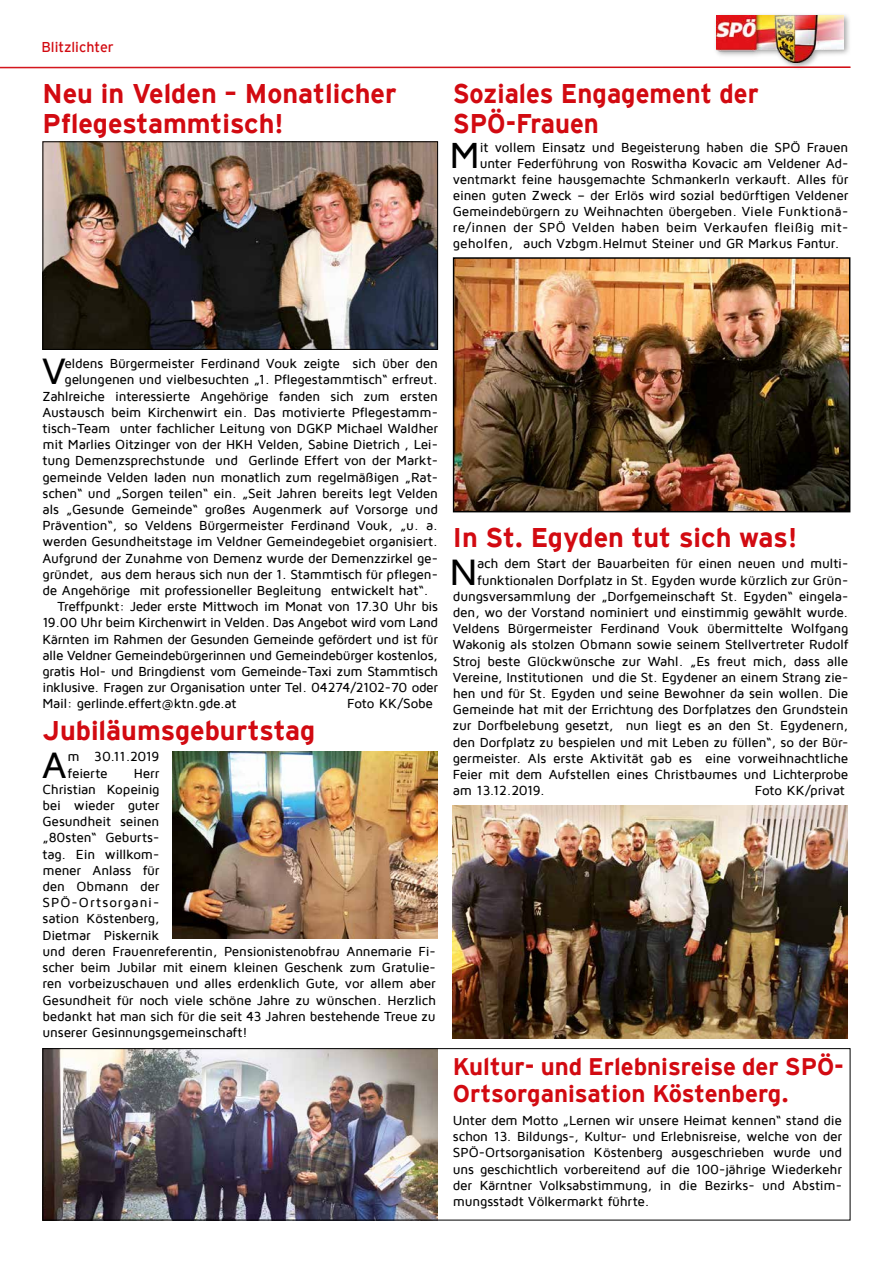
<style>
.page{position:relative;width:893px;height:1263px;background:#fff}
.page>*{position:absolute;margin:0;border:0;box-sizing:border-box;transform-origin:0 0}
.t1{font:500 37.8px "Maven Pro";color:#000}
.t2{font:500 37.35px "Maven Pro";color:#000}
.t3{font:700 27px/30px "Interstate Mazda";color:#d20a11}
.t4{font:700 27px/30px "Interstate Mazda";color:#d20a11;scale:.95 1}
.t5{font:700 24px/27px "Interstate Mazda";color:#d20a11}
.t6{font:14.25px "Interstate Mazda";color:#d20a11}
.t7{font:500 13.5px/16.2px "Maven Pro";letter-spacing:-.015em;color:#000}
.t8{font:500 13.5px "Maven Pro";letter-spacing:.005em;color:#000}
</style>
<div class="page">
<div style="left:713px;top:13px;width:139px;height:58px;background:#000;opacity:.35"></div>
<img style="left:716px;top:16px;width:128px;height:47px">
<hr style="left:0;top:67px;width:850px;height:1px;background:#d20a11">
<img style="left:456px;top:260px;width:391px;height:249px">
<div style="left:453px;top:257px;width:397px;height:255px;border:2px solid #000"></div>
<img style="left:45px;top:143px;width:391px;height:205px">
<div style="left:43px;top:141px;width:395px;height:209px;border:1px solid #000"></div>
<img style="left:453px;top:806px;width:395px;height:233px">
<img style="left:172px;top:752px;width:266px;height:187px">
<img style="left:45px;top:1050px;width:393px;height:168px">
<div style="left:43px;top:1048px;width:807px;height:172px;border:1px solid #000"></div>
<p class="t6" style="left:41px;top:37px;width:74px">Blitzlichter</p>
<h3 class="t3" style="left:43px;top:77px;width:356px">Neu in Velden – Monatlicher<br>Pflegestammtisch!</h3>
<h3 class="t4" style="left:453px;top:77px;width:323px">Soziales Engagement der<br>SPÖ-Frauen</h3>
<h2 class="t2" style="left:450px;top:136px;width:32px">M</h2>
<p class="t7" style="left:480px;top:140px;width:370px">it vollem Einsatz und Begeisterung haben die SPÖ Frauen</p>
<p class="t7" style="left:480px;top:156px;width:370px">unter Federführung von Roswitha Kovacic am Veldener Ad-</p>
<p class="t7" style="left:453px;top:172px;width:397px">ventmarkt feine hausgemachte Schmankerln verkauft. Alles für</p>
<p class="t7" style="left:453px;top:187px;width:397px">einen guten Zweck – der Erlös wird sozial bedürftigen Veldener</p>
<p class="t7" style="left:453px;top:203px;width:397px">Gemeindebürgern zu Weihnachten übergeben. Viele Funktionä-</p>
<p class="t8" style="left:453px;top:220px;width:397px">re/innen der SPÖ Velden haben beim Verkaufen fleißig mit-</p>
<p class="t7" style="left:453px;top:235px;width:388px">geholfen, auch Vzbgm.Helmut Steiner und GR Markus Fantur.</p>
<h1 class="t1" style="left:42px;top:352px;width:25px">V</h1>
<p class="t7" style="left:65px;top:356px;width:375px">eldens Bürgermeister Ferdinand Vouk zeigte sich über den</p>
<p class="t7" style="left:65px;top:372px;width:375px">gelungenen und vielbesuchten „1. Pflegestammtisch“ erfreut.</p>
<p class="t7" style="left:43px;top:388px;width:397px">Zahlreiche interessierte Angehörige fanden sich zum ersten</p>
<p class="t7" style="left:43px;top:404px;width:397px">Austausch beim Kirchenwirt ein. Das motivierte Pflegestamm-</p>
<p class="t7" style="left:43px;top:420px;width:397px">tisch-Team unter fachlicher Leitung von DGKP Michael Waldher</p>
<p class="t7" style="left:43px;top:437px;width:397px">mit Marlies Oitzinger von der HKH Velden, Sabine Dietrich , Lei-</p>
<p class="t7" style="left:43px;top:453px;width:397px">tung Demenzsprechstunde und Gerlinde Effert von der Markt-</p>
<p class="t7" style="left:43px;top:469px;width:397px">gemeinde Velden laden nun monatlich zum regelmäßigen „Rat-</p>
<p class="t7" style="left:43px;top:485px;width:397px">schen“ und „Sorgen teilen“ ein. „Seit Jahren bereits legt Velden</p>
<p class="t7" style="left:43px;top:501px;width:397px">als „Gesunde Gemeinde“ großes Augenmerk auf Vorsorge und</p>
<p class="t7" style="left:43px;top:518px;width:397px">Prävention“, so Veldens Bürgermeister Ferdinand Vouk, „u. a.</p>
<p class="t7" style="left:43px;top:534px;width:397px">werden Gesundheitstage im Veldner Gemeindegebiet organisiert.</p>
<p class="t7" style="left:43px;top:550px;width:397px">Aufgrund der Zunahme von Demenz wurde der Demenzzirkel ge-</p>
<p class="t7" style="left:43px;top:566px;width:397px">gründet, aus dem heraus sich nun der 1. Stammtisch für pflegen-</p>
<p class="t7" style="left:43px;top:582px;width:388px">de Angehörige mit professioneller Begleitung entwickelt hat“.</p>
<p class="t7" style="left:57px;top:599px;width:382px">Treffpunkt: Jeder erste Mittwoch im Monat von 17.30 Uhr bis</p>
<p class="t7" style="left:43px;top:615px;width:397px">19.00 Uhr beim Kirchenwirt in Velden. Das Angebot wird vom Land</p>
<p class="t7" style="left:43px;top:631px;width:397px">Kärnten im Rahmen der Gesunden Gemeinde gefördert und ist für</p>
<p class="t7" style="left:43px;top:647px;width:397px">alle Veldner Gemeindebürgerinnen und Gemeindebürger kostenlos,</p>
<p class="t7" style="left:43px;top:663px;width:397px">gratis Hol- und Bringdienst vom Gemeinde-Taxi zum Stammtisch</p>
<p class="t7" style="left:43px;top:680px;width:397px">inklusive. Fragen zur Organisation unter Tel. 04274/2102-70 oder</p>
<p class="t7" style="left:43px;top:696px;width:196px">Mail: gerlinde.effert@ktn.gde.at</p>
<p class="t7" style="left:347px;top:696px;width:87px">Foto KK/Sobe</p>
<h3 class="t3" style="left:43px;top:714px;width:274px">Jubiläumsgeburtstag</h3>
<h1 class="t1" style="left:42px;top:745px;width:27px">A</h1>
<p class="t7" style="left:68px;top:749px;width:93px">m 30.11.2019 feierte</p>
<p class="t7" style="left:43px;top:765px;width:395px;text-indent:91px">Herr<br>Christian Kopeinig<br>bei wieder guter<br>Gesundheit seinen<br>„80sten“ Geburts-<br>tag. Ein willkom-<br>mener Anlass für<br>den Obmann der<br>SPÖ-Ortsorgani-<br>sation Köstenberg,<br>Dietmar Piskernik<br>und deren Frauenreferentin, Pensionistenobfrau Annemarie Fi&shy;scher beim Jubilar mit einem kleinen Geschenk zum Gratulie&shy;ren vorbeizuschauen und alles erdenklich Gute, vor allem aber<br>Gesundheit für noch viele schöne Jahre zu wünschen. Herzlich bedankt hat man sich für die seit 43 Jahren bestehende Treue zu unserer Gesinnungsgemeinschaft!</p>
<h3 class="t3" style="left:453px;top:520px;width:346px">In St. Egyden tut sich was!</h3>
<h1 class="t1" style="left:450px;top:552px;width:29px">N</h1>
<p class="t7" style="left:477px;top:556px;width:373px">ach dem Start der Bauarbeiten für einen neuen und multi-</p>
<p class="t7" style="left:477px;top:572px;width:373px">funktionalen Dorfplatz in St. Egyden wurde kürzlich zur Grün-</p>
<p class="t7" style="left:453px;top:588px;width:397px">dungsversammlung der „Dorfgemeinschaft St. Egyden“ eingela-</p>
<p class="t7" style="left:453px;top:604px;width:397px">den, wo der Vorstand nominiert und einstimmig gewählt wurde.</p>
<p class="t7" style="left:453px;top:621px;width:397px">Veldens Bürgermeister Ferdinand Vouk übermittelte Wolfgang</p>
<p class="t7" style="left:453px;top:637px;width:397px">Wakonig als stolzen Obmann sowie seinem Stellvertreter Rudolf</p>
<p class="t7" style="left:453px;top:653px;width:397px">Stroj beste Glückwünsche zur Wahl. „Es freut mich, dass alle</p>
<p class="t7" style="left:453px;top:669px;width:397px">Vereine, Institutionen und die St. Egydener an einem Strang zie-</p>
<p class="t7" style="left:453px;top:685px;width:397px">hen und für St. Egyden und seine Bewohner da sein wollen. Die</p>
<p class="t7" style="left:453px;top:702px;width:397px">Gemeinde hat mit der Errichtung des Dorfplatzes den Grundstein</p>
<p class="t7" style="left:453px;top:718px;width:397px">zur Dorfbelebung gesetzt, nun liegt es an den St. Egydenern,</p>
<p class="t7" style="left:453px;top:734px;width:397px">den Dorfplatz zu bespielen und mit Leben zu füllen“, so der Bür-</p>
<p class="t7" style="left:453px;top:750px;width:397px">germeister. Als erste Aktivität gab es eine vorweihnachtliche</p>
<p class="t7" style="left:453px;top:766px;width:397px">Feier mit dem Aufstellen eines Christbaumes und Lichterprobe</p>
<p class="t7" style="left:453px;top:783px;width:94px">am 13.12.2019.</p>
<p class="t7" style="left:755px;top:783px;width:92px">Foto KK/privat</p>
<h3 class="t5" style="left:453px;top:1051px;width:393px">Kultur- und Erlebnisreise der SPÖ-<br>Ortsorganisation Köstenberg.</h3>
<p class="t7" style="left:453px;top:1112px;width:391px;text-align:justify">Unter dem Motto „Lernen wir unsere Heimat kennen“ stand die schon 13. Bildungs-, Kultur- und Erlebnisreise, welche von der SPÖ-Ortsorganisation Köstenberg ausgeschrieben wurde und uns geschichtlich vorbereitend auf die 100-jährige Wiederkehr der Kärntner Volksabstimmung, in die Bezirks- und Abstim&shy;mungsstadt Völkermarkt führte.</p>
</div>
